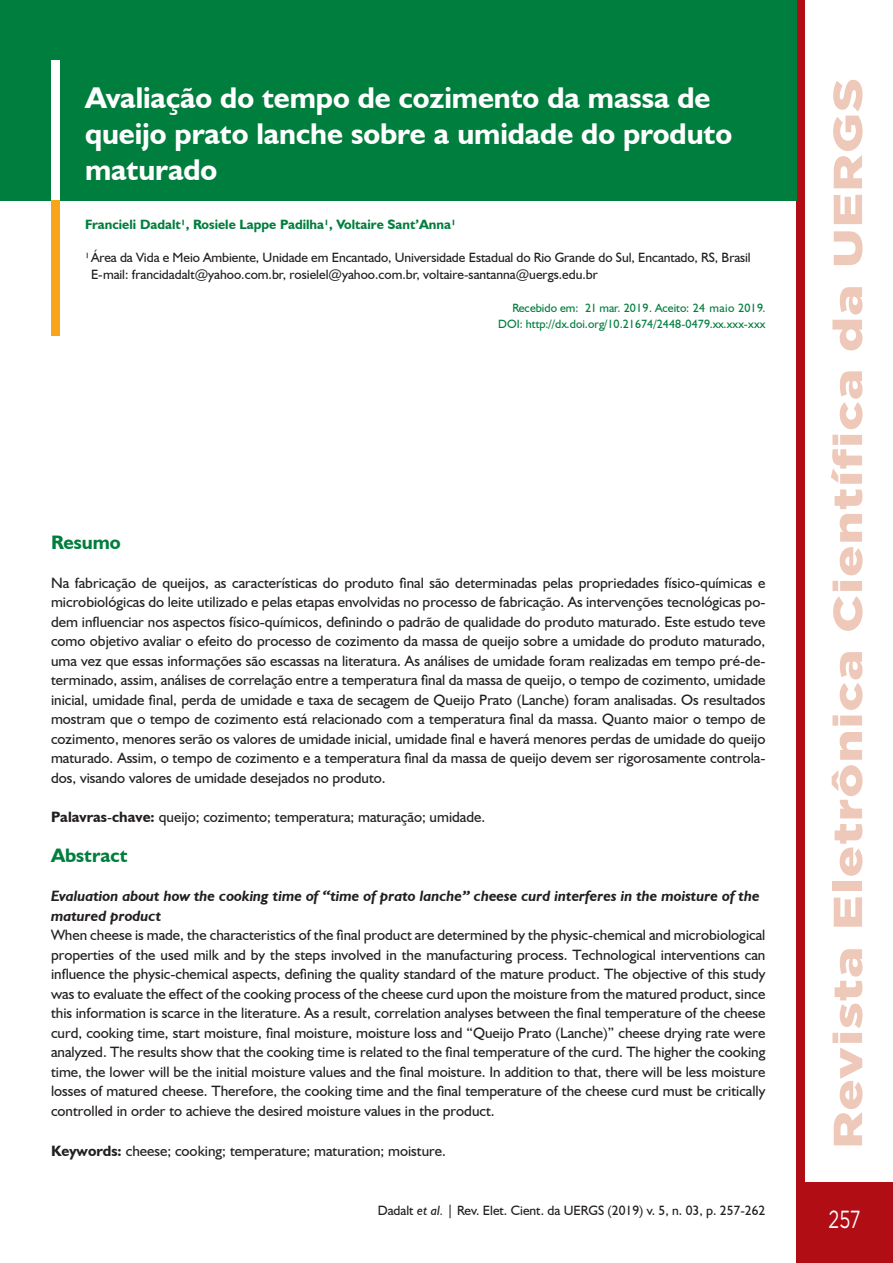
<style>
.page{position:relative;width:893px;height:1263px;background:#fff}
.page>*{position:absolute;margin:0;border:0;box-sizing:border-box;transform-origin:0 0}
.t1{font:900 40.5px "Gotham";letter-spacing:.025em;color:#eec8b8;scale:1.28 1}
.t2{font:700 30px/36px "Humanist 521 BT";letter-spacing:-.005em;color:#fff}
.t3{font:24.75px "Gotham";color:#fff;scale:.73 1}
.subtitulos{font:700 19.5px "Humanist 521 BT";color:#007e3d}
.t4{font:15px/19.5px "Humanist 521 BT";color:#231f20;text-align:justify}
.t5{font:italic 700 15px/19.5px "Humanist 521 BT";color:#231f20}
.t6{font:13.5px "Humanist 521 BT";color:#231f20}
.t7{font:700 13.5px "Humanist 521 BT";color:#007e3d}
.t8{font:12px "Humanist 521 BT";letter-spacing:.005em;color:#007e3d}
.s1{font-weight:700}
.s2{font-style:italic}
</style>
<div class="page">
<div style="left:796px;top:0;width:9px;height:1182px;background:#b00d15"></div>
<div style="left:796px;top:1182px;width:97px;height:81px;background:#b00d15"></div>
<div style="left:0;top:0;width:796px;height:200px;background:#007e3d"></div>
<div style="left:51px;top:60px;width:9px;height:159px;background:#fff"></div>
<div style="left:51px;top:200px;width:9px;height:136px;background:#f9a51b"></div>
<p class="t2" style="left:85px;top:79px;width:648px">Avaliação do tempo de cozimento da massa de queijo prato lanche sobre a umidade do produto maturado</p>
<p class="t7" style="left:85px;top:216px;width:372px">Francieli Dadalt¹, Rosiele Lappe Padilha¹, Voltaire Sant’Anna¹</p>
<p class="t6" style="left:85px;top:249px;width:667px">¹Área da Vida e Meio Ambiente, Unidade em Encantado, Universidade Estadual do Rio Grande do Sul, Encantado, RS, Brasil</p>
<p class="t6" style="left:91px;top:266px;width:508px">E-mail: francidadalt@yahoo.com.br, rosielel@yahoo.com.br, voltaire-santanna@uergs.edu.br</p>
<p class="t8" style="left:512px;top:300px;width:255px">Recebido em: 21 mar. 2019. Aceito: 24 maio 2019.</p>
<p class="t8" style="left:498px;top:317px;width:269px">DOI: http://dx.doi.org/10.21674/2448-0479.xx.xxx-xxx</p>
<p class="subtitulos" style="left:51px;top:530px;width:71px">Resumo</p>
<p class="t4" style="left:51px;top:572px;width:716px">Na fabricação de queijos, as características do produto final são determinadas pelas propriedades físico-químicas e microbiológicas do leite utilizado e pelas etapas envolvidas no processo de fabricação. As intervenções tecnológicas po&shy;dem influenciar nos aspectos físico-químicos, definindo o padrão de qualidade do produto maturado. Este estudo teve como objetivo avaliar o efeito do processo de cozimento da massa de queijo sobre a umidade do produto maturado, uma vez que essas informações são escassas na literatura. As análises de umidade foram realizadas em tempo pré-de&shy;terminado, assim, análises de correlação entre a temperatura final da massa de queijo, o tempo de cozimento, umidade inicial, umidade final, perda de umidade e taxa de secagem de Queijo Prato (Lanche) foram analisadas. Os resultados mostram que o tempo de cozimento está relacionado com a temperatura final da massa. Quanto maior o tempo de cozimento, menores serão os valores de umidade inicial, umidade final e haverá menores perdas de umidade do queijo maturado. Assim, o tempo de cozimento e a temperatura final da massa de queijo devem ser rigorosamente controla&shy;dos, visando valores de umidade desejados no produto.</p>
<p class="t4" style="left:51px;top:806px;width:436px"><span class="s1">Palavras</span>-<span class="s1">chave:</span> queijo; cozimento; temperatura; maturação; umidade.</p>
<p class="subtitulos" style="left:51px;top:843px;width:78px">Abstract</p>
<p class="t5" style="left:51px;top:886px;width:710px">Evaluation about how the cooking time of “time of prato lanche” cheese curd interferes in the moisture of the matured product</p>
<p class="t4" style="left:51px;top:925px;width:716px">When cheese is made, the characteristics of the final product are determined by the physic-chemical and microbiological properties of the used milk and by the steps involved in the manufacturing process. Technological interventions can influence the physic-chemical aspects, defining the quality standard of the mature product. The objective of this study was to evaluate the effect of the cooking process of the cheese curd upon the moisture from the matured product, since this information is scarce in the literature. As a result, correlation analyses between the final temperature of the cheese curd, cooking time, start moisture, final moisture, moisture loss and “Queijo Prato (Lanche)” cheese drying rate were analyzed. The results show that the cooking time is related to the final temperature of the curd. The higher the cooking time, the lower will be the initial moisture values and the final moisture. In addition to that, there will be less moisture losses of matured cheese. Therefore, the cooking time and the final temperature of the cheese curd must be critically controlled in order to achieve the desired moisture values in the product.</p>
<p class="t4" style="left:51px;top:1141px;width:396px"><span class="s1">Keywords:</span> cheese; cooking; temperature; maturation; moisture.</p>
<p class="t6" style="left:378px;top:1201px;width:389px">Dadalt <span class="s2">et al.</span> | Rev. Elet. Cient. da UERGS (2019) v. 5, n. 03, p. 257-262</p>
<h1 class="t1" style="left:824px;top:1148px;width:838px;rotate:-90deg">Revista Eletrônica Científica da UERGS</h1>
<h3 class="t3" style="left:829px;top:1205px;width:45px">257</h3>
</div>
